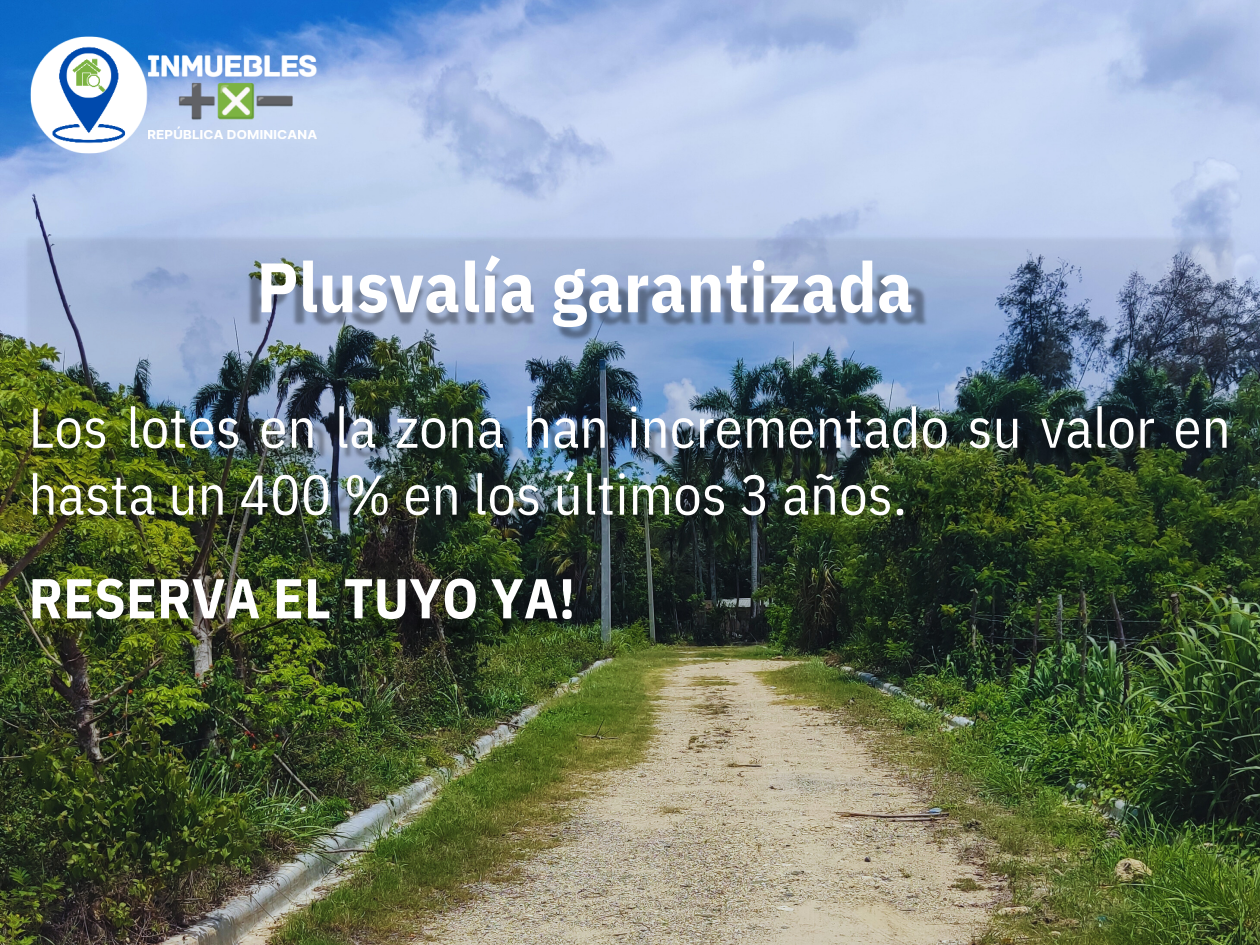
<style>
.page{position:relative;width:1260px;height:945px;background:#fff}
.page>*{position:absolute;margin:0;border:0;box-sizing:border-box;transform-origin:0 0}
.t1{font:700 70px "IBM Plex Sans Cond";letter-spacing:.01em;color:#fff}
.t2{font:56px/66.9px "IBM Plex Sans Cond";letter-spacing:.01em;color:#fff}
.t3{font:700 56px "IBM Plex Sans Cond";letter-spacing:.005em;color:#fff}
</style>
<div class="page">
<img style="left:0;top:0;width:1260px;height:945px">
<img style="left:1208px;top:233px;width:31px;height:432px">
<img style="left:0;top:233px;width:1208px;height:432px">
<img style="left:22px;top:25px;width:298px;height:138px">
<p class="t1" style="left:257px;top:241px;width:658px">Plusvalía garantizada</p>
<p class="t2" style="left:29px;top:393px;width:1203px">Los lotes en la zona han incrementado su valor en hasta un 400 % en los últimos 3 años.</p>
<p class="t3" style="left:29px;top:561px;width:548px">RESERVA EL TUYO YA!</p>
</div>
